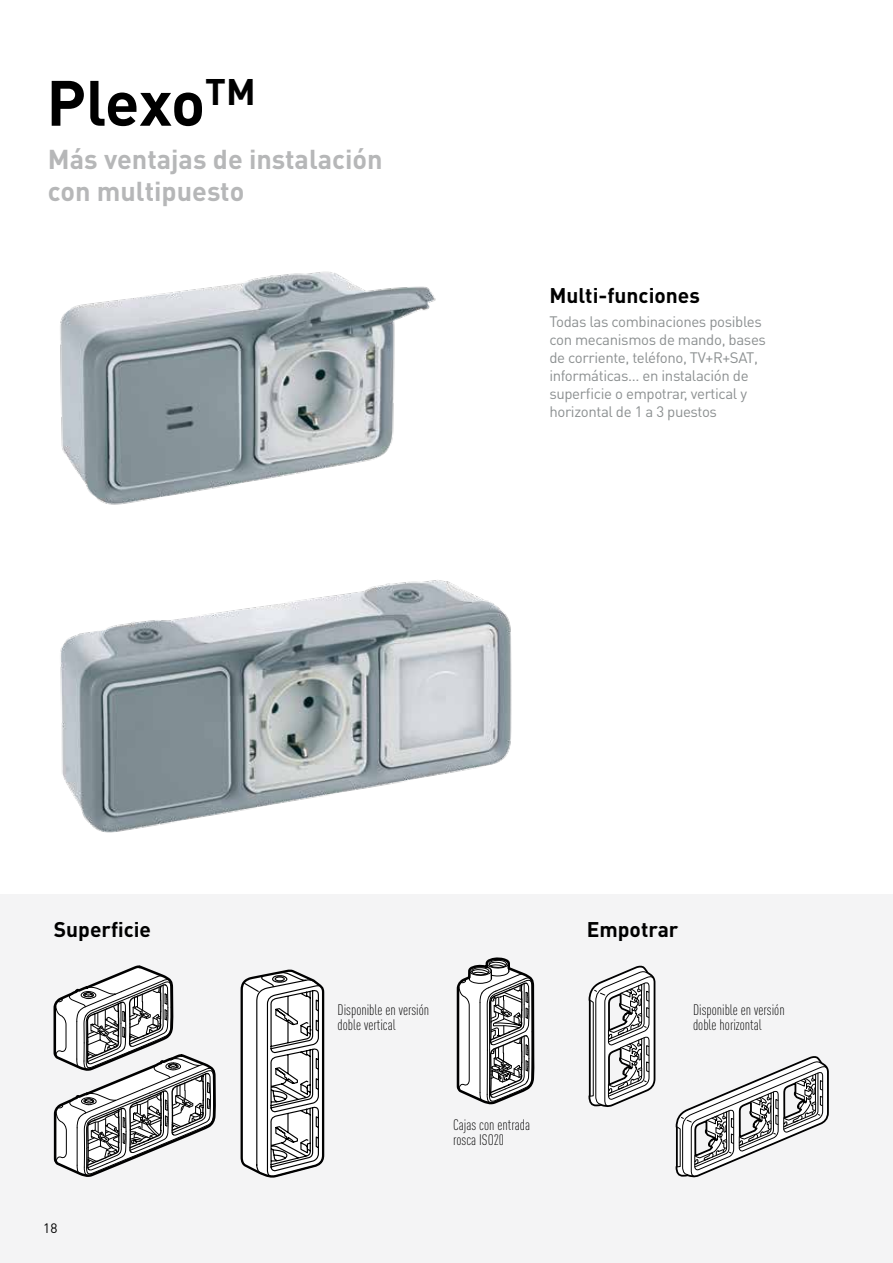
<style>
.page{position:relative;width:893px;height:1263px;background:#fff}
.page>*{position:absolute;margin:0;border:0;box-sizing:border-box;transform-origin:0 0}
.t1{font:700 63px "DIN Pro";letter-spacing:-.015em;color:#000}
.t2{font:700 27px/32.4px "DIN Pro";color:#b6b7b8}
.t3{font:700 21px "DIN Pro";color:#000}
.t4{font:15px/18px "DIN Pro";letter-spacing:-.025em;color:#8c9091}
.t5{font:300 condensed 15px/15px "DIN Pro";color:#000}
.t6{font:13.5px "DIN Pro";color:#000}
</style>
<div class="page">
<img style="left:60px;top:580px;width:452px;height:253px">
<div style="left:0;top:895px;width:893px;height:368px;background:#f4f4f5"></div>
<svg style="left:456px;top:957px;width:79px;height:148px"></svg>
<svg style="left:241px;top:969px;width:83px;height:209px"></svg>
<svg style="left:588px;top:966px;width:67px;height:141px"></svg>
<svg style="left:53px;top:965px;width:163px;height:212px"></svg>
<svg style="left:676px;top:1056px;width:153px;height:121px"></svg>
<img style="left:60px;top:271px;width:376px;height:234px">
<h1 class="t1" style="left:46px;top:60px;width:211px">Plexo<sup>TM</sup></h1>
<h2 class="t2" style="left:48px;top:142px;width:336px">Más ventajas de instalación con multipuesto</h2>
<h3 class="t3" style="left:549px;top:281px;width:152px">Multi-funciones</h3>
<p class="t4" style="left:549px;top:312px;width:218px">Todas las combinaciones posibles con mecanismos de mando, bases de corriente, teléfono, TV+R+SAT, informáticas... en instalación de superficie o empotrar, vertical y horizontal de 1 a 3 puestos</p>
<h3 class="t3" style="left:54px;top:915px;width:99px">Superficie</h3>
<h3 class="t3" style="left:587px;top:915px;width:93px">Empotrar</h3>
<p class="t5" style="left:338px;top:1001px;width:93px">Disponible en versión doble vertical</p>
<p class="t5" style="left:693px;top:1001px;width:93px">Disponible en versión doble horizontal</p>
<p class="t6" style="left:43px;top:1219px;width:16px">18</p>
<p class="t5" style="left:453px;top:1116px;width:78px">Cajas con entrada rosca ISO20</p>
</div>
